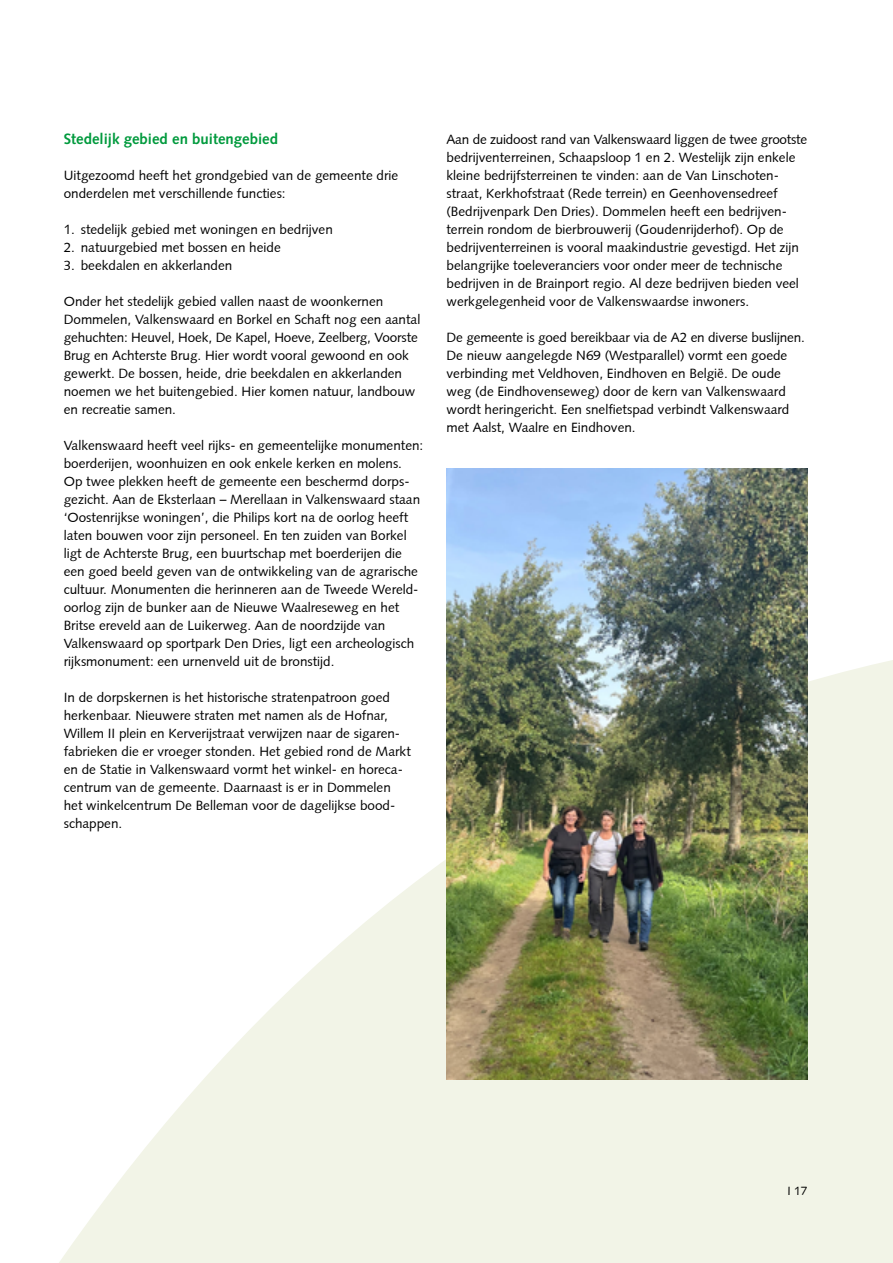
<style>
.page{position:relative;width:893px;height:1263px;background:#fff}
.page>*{position:absolute;margin:0;border:0;box-sizing:border-box;transform-origin:0 0}
.t1{font:700 15px "Syntax";color:#009a3d}
.Bullits{font:13.5px/18px "Syntax";color:#000}
.t2{font:12px "Syntax";color:#000}
</style>
<div class="page">
<svg style="left:59px;top:660px;width:834px;height:603px;fill:#f2f4e7"></svg>
<img style="left:446px;top:468px;width:362px;height:612px">
<h6 class="t1" style="left:64px;top:130px;width:216px">Stedelijk gebied en buitengebied</h6>
<p class="Bullits" style="left:64px;top:166px;width:336px">Uitgezoomd heeft het grondgebied van de gemeente drie onderdelen met verschillende functies:</p>
<p class="Bullits" style="left:64px;top:220px;width:271px">1. stedelijk gebied met woningen en bedrijven</p>
<p class="Bullits" style="left:64px;top:238px;width:218px">2. natuurgebied met bossen en heide</p>
<p class="Bullits" style="left:64px;top:256px;width:170px">3. beekdalen en akkerlanden</p>
<p class="Bullits" style="left:64px;top:292px;width:358px">Onder het stedelijk gebied vallen naast de woonkernen Dommelen, Valkenswaard en Borkel en Schaft nog een aantal gehuchten: Heuvel, Hoek, De Kapel, Hoeve, Zeelberg, Voorste Brug en Achterste Brug. Hier wordt vooral gewoond en ook gewerkt. De bossen, heide, drie beekdalen en akkerlanden noemen we het buitengebied. Hier komen natuur, landbouw en recreatie samen.</p>
<p class="Bullits" style="left:64px;top:436px;width:361px">Valkenswaard heeft veel rijks- en gemeentelijke monumenten: boerderijen, woonhuizen en ook enkele kerken en molens.<br>Op twee plekken heeft de gemeente een beschermd dorps-</p>
<p class="Bullits" style="left:64px;top:490px;width:358px">gezicht. Aan de Eksterlaan – Merellaan in Valkenswaard staan ‘Oostenrijkse woningen’, die Philips kort na de oorlog heeft laten bouwen voor zijn personeel. En ten zuiden van Borkel ligt de Achterste Brug, een buurtschap met boerderijen die een goed beeld geven van de ontwikkeling van de agrarische cultuur. Monumenten die herinneren aan de Tweede Wereld&shy;oorlog zijn de bunker aan de Nieuwe Waalreseweg en het Britse ereveld aan de Luikerweg. Aan de noordzijde van Valkenswaard op sportpark Den Dries, ligt een archeologisch rijksmonument: een urnenveld uit de bronstijd.</p>
<p class="Bullits" style="left:64px;top:688px;width:338px">In de dorpskernen is het historische stratenpatroon goed herkenbaar. Nieuwere straten met namen als de Hofnar,<br>Willem II plein en Kerverijstraat verwijzen naar de sigaren-</p>
<p class="Bullits" style="left:64px;top:742px;width:349px">fabrieken die er vroeger stonden. Het gebied rond de Markt en de Statie in Valkenswaard vormt het winkel- en horeca-</p>
<p class="Bullits" style="left:64px;top:778px;width:329px">centrum van de gemeente. Daarnaast is er in Dommelen</p>
<p class="Bullits" style="left:64px;top:796px;width:333px">het winkelcentrum De Belleman voor de dagelijkse bood&shy;schappen.</p>
<p class="Bullits" style="left:446px;top:130px;width:362px">Aan de zuidoost rand van Valkenswaard liggen de twee grootste bedrijventerreinen, Schaapsloop 1 en 2. Westelijk zijn enkele kleine bedrijfsterreinen te vinden: aan de Van Linschoten&shy;straat, Kerkhofstraat (Rede terrein) en Geenhovensedreef (Bedrijvenpark Den Dries). Dommelen heeft een bedrijven-</p>
<p class="Bullits" style="left:446px;top:220px;width:354px">terrein rondom de bierbrouwerij (Goudenrijderhof). Op de bedrijventerreinen is vooral maakindustrie gevestigd. Het zijn belangrijke toeleveranciers voor onder meer de technische bedrijven in de Brainport regio. Al deze bedrijven bieden veel werkgelegenheid voor de Valkenswaardse inwoners.</p>
<p class="Bullits" style="left:446px;top:328px;width:360px">De gemeente is goed bereikbaar via de A2 en diverse buslijnen.<br>De nieuw aangelegde N69 (Westparallel) vormt een goede verbinding met Veldhoven, Eindhoven en België. De oude weg (de Eindhovenseweg) door de kern van Valkenswaard wordt heringericht. Een snelfietspad verbindt Valkenswaard met Aalst, Waalre en Eindhoven.</p>
<p class="t2" style="left:787px;top:1184px;width:22px">I 17</p>
</div>
